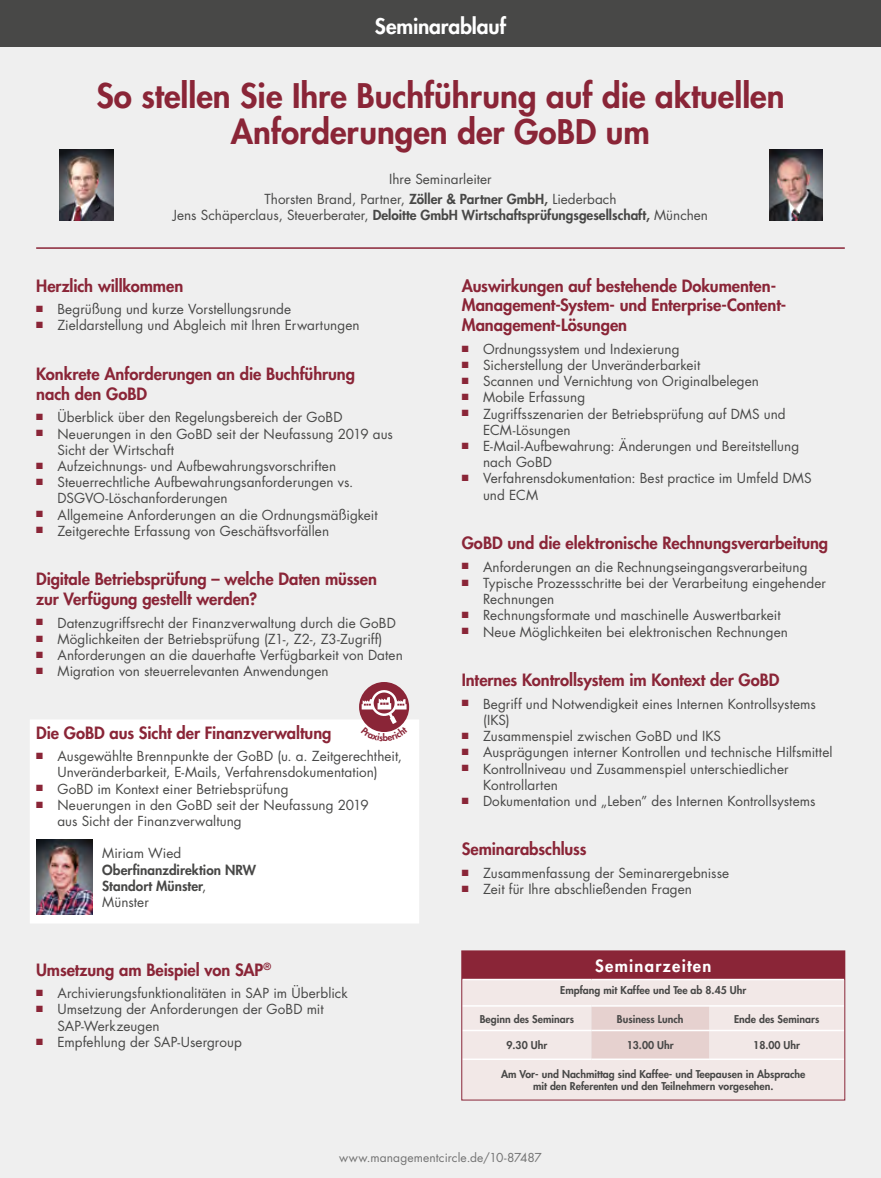
<style>
.page{position:relative;width:881px;height:1178px;background:#fff}
.page>*{position:absolute;margin:0;border:0;box-sizing:border-box;transform-origin:0 0}
.t1{font:800 33px/36px "Futura Std";color:#8a2537;text-align:center}
.t2{font:800 21px "Futura Std";letter-spacing:-.005em;color:#fff}
.t3{font:800 16.5px/19.8px "Futura Std";letter-spacing:-.005em;color:#8a2537}
.t4{font:800 16.5px "Futura Std";letter-spacing:.075em;color:#fff}
.t5{font:13.5px/16.2px "Futura Std";letter-spacing:.005em;color:#484847}
.t6{font:800 13.5px/16.2px "Futura Std";color:#484847}
.t7{font:12px "Futura Std";letter-spacing:.01em;color:#737373}
.t8{font:800 10.5px/12px "Futura Std";color:#484847;text-align:center}
.s1{font-weight:800}
.s2{font-weight:400}
</style>
<div class="page">
<div style="left:0;top:0;width:880px;height:1178px;background:#efefef"></div>
<div style="left:0;top:0;width:880px;height:47px;background:#484847"></div>
<hr style="left:36px;top:247px;width:808px;height:2px;background:#8a2537">
<div style="left:30px;top:719px;width:389px;height:204px;background:#fff"></div>
<img style="left:36px;top:839px;width:56px;height:76px">
<div style="left:462px;top:951px;width:382px;height:28px;background:#8a2537"></div>
<svg style="left:463px;top:1006px;width:379px;height:52px"></svg>
<div style="left:591px;top:1006px;width:117px;height:52px;background:#e6d1cf"></div>
<hr style="left:462px;top:1005px;width:129px;height:1px;background:#fff">
<hr style="left:591px;top:1005px;width:117px;height:1px;background:#fff">
<hr style="left:708px;top:1005px;width:136px;height:1px;background:#fff">
<hr style="left:462px;top:1030px;width:129px;height:1px;background:#fff">
<hr style="left:591px;top:1030px;width:117px;height:1px;background:#fff">
<hr style="left:708px;top:1030px;width:136px;height:1px;background:#fff">
<hr style="left:462px;top:1058px;width:129px;height:2px;background:#fff">
<hr style="left:591px;top:1058px;width:117px;height:2px;background:#fff">
<hr style="left:708px;top:1058px;width:136px;height:2px;background:#fff">
<hr style="left:462px;top:979px;width:129px;height:1px;background:#fff">
<hr style="left:591px;top:979px;width:117px;height:1px;background:#fff">
<hr style="left:708px;top:979px;width:136px;height:1px;background:#fff">
<div style="left:461px;top:950px;width:383px;height:150px;border:1px solid #8a2537"></div>
<img style="left:59px;top:150px;width:54px;height:70px">
<img style="left:769px;top:150px;width:53px;height:70px">
<div style="left:359px;top:682px;width:50px;height:50px;background:#8a2537;border-radius:50%"></div>
<svg style="left:360px;top:688px;width:48px;height:44px"></svg>
<h2 class="t2" style="left:375px;top:13px;width:133px">Seminarablauf</h2>
<h1 class="t1" style="left:96px;top:78px;width:689px">So stellen Sie Ihre Buchführung auf die aktuellen<br>Anforderungen der GoBD um</h1>
<p class="t5" style="left:264px;top:169px;width:353px;line-height:20.4px;text-align:center">Ihre Seminarleiter<br>Thorsten Brand, Partner, <span class="s1">Zöller &amp; Partner GmbH,</span> Liederbach</p>
<p class="t6" style="left:173px;top:207px;width:536px"><span class="s2">Jens Schäperclaus, Steuerberater,</span> Deloitte GmbH Wirtschaftsprüfungsgesellschaft, <span class="s2">München</span></p>
<p class="t3" style="left:36px;top:276px;width:149px">Herzlich willkommen</p>
<p class="t5" style="left:36px;top:301px;width:256px"><sup>■</sup> Begrüßung und kurze Vorstellungsrunde</p>
<p class="t5" style="left:36px;top:317px;width:325px"><sup>■</sup> Zieldarstellung und Abgleich mit Ihren Erwartungen</p>
<p class="t3" style="left:36px;top:364px;width:320px">Konkrete Anforderungen an die Buchführung nach den GoBD</p>
<p class="t5" style="left:36px;top:409px;width:308px"><sup>■</sup> Überblick über den Regelungsbereich der GoBD</p>
<p class="t5" style="left:57px;top:426px;width:337px;text-indent:-21px"><sup>■</sup> Neuerungen in den GoBD seit der Neufassung 2019 aus<br>Sicht der Wirtschaft</p>
<p class="t5" style="left:36px;top:458px;width:301px"><sup>■</sup> Aufzeichnungs- und Aufbewahrungsvorschriften</p>
<p class="t5" style="left:57px;top:474px;width:297px;text-indent:-21px"><sup>■</sup> Steuerrechtliche Aufbewahrungsanforderungen vs.<br>DSGVO-Löschanforderungen</p>
<p class="t5" style="left:36px;top:507px;width:343px"><sup>■</sup> Allgemeine Anforderungen an die Ordnungsmäßigkeit</p>
<p class="t5" style="left:36px;top:523px;width:294px"><sup>■</sup> Zeitgerechte Erfassung von Geschäftsvorfällen</p>
<p class="t3" style="left:36px;top:569px;width:342px">Digitale Betriebsprüfung – welche Daten müssen zur Verfügung gestellt werden?</p>
<p class="t5" style="left:36px;top:615px;width:361px"><sup>■</sup> Datenzugriffsrecht der Finanzverwaltung durch die GoBD</p>
<p class="t5" style="left:36px;top:631px;width:347px"><sup>■</sup> Möglichkeiten der Betriebsprüfung (Z1-, Z2-, Z3-Zugriff)</p>
<p class="t5" style="left:36px;top:647px;width:368px"><sup>■</sup> Anforderungen an die dauerhafte Verfügbarkeit von Daten</p>
<p class="t5" style="left:36px;top:663px;width:294px"><sup>■</sup> Migration von steuerrelevanten Anwendungen</p>
<p class="t3" style="left:36px;top:723px;width:297px">Die GoBD aus Sicht der Finanzverwaltung</p>
<p class="t5" style="left:36px;top:748px;width:367px;text-align:center"><sup>■</sup> Ausgewählte Brennpunkte der GoBD (u. a. Zeitgerechtheit,<br>Unveränderbarkeit, E-Mails, Verfahrensdokumentation)</p>
<p class="t5" style="left:36px;top:781px;width:254px"><sup>■</sup> GoBD im Kontext einer Betriebsprüfung</p>
<p class="t5" style="left:57px;top:797px;width:312px;text-indent:-21px"><sup>■</sup> Neuerungen in den GoBD seit der Neufassung 2019 aus Sicht der Finanzverwaltung</p>
<p class="t5" style="left:102px;top:845px;width:81px">Miriam Wied</p>
<p class="t6" style="left:102px;top:861px;width:155px">Oberfinanzdirektion NRW<br>Standort Münster<span class="s2">,<br>Münster</span></p>
<p class="t3" style="left:36px;top:960px;width:236px">Umsetzung am Beispiel von SAP<sup>®</sup></p>
<p class="t5" style="left:36px;top:985px;width:313px"><sup>■</sup> Archivierungsfunktionalitäten in SAP im Überblick</p>
<p class="t5" style="left:57px;top:1001px;width:267px;text-indent:-21px"><sup>■</sup> Umsetzung der Anforderungen der GoBD mit<br>SAP-Werkzeugen</p>
<p class="t5" style="left:36px;top:1034px;width:207px"><sup>■</sup> Empfehlung der SAP-Usergroup</p>
<p class="t3" style="left:461px;top:276px;width:326px">Auswirkungen auf bestehende Dokumenten-<br>Management-System- und Enterprise-Content-<br>Management-Lösungen</p>
<p class="t5" style="left:461px;top:341px;width:219px"><sup>■</sup> Ordnungssystem und Indexierung</p>
<p class="t5" style="left:461px;top:357px;width:240px"><sup>■</sup> Sicherstellung der Unveränderbarkeit</p>
<p class="t5" style="left:461px;top:373px;width:299px"><sup>■</sup> Scannen und Vernichtung von Originalbelegen</p>
<p class="t5" style="left:461px;top:389px;width:125px"><sup>■</sup> Mobile Erfassung</p>
<p class="t5" style="left:483px;top:406px;width:304px;text-indent:-21px"><sup>■</sup> Zugriffsszenarien der Betriebsprüfung auf DMS und<br>ECM-Lösungen</p>
<p class="t5" style="left:483px;top:438px;width:317px;text-indent:-21px"><sup>■</sup> E-Mail-Aufbewahrung: Änderungen und Bereitstellung nach GoBD</p>
<p class="t5" style="left:483px;top:470px;width:330px;text-indent:-21px"><sup>■</sup> Verfahrensdokumentation: Best practice im Umfeld DMS und ECM</p>
<p class="t3" style="left:461px;top:533px;width:368px">GoBD und die elektronische Rechnungsverarbeitung</p>
<p class="t5" style="left:461px;top:559px;width:347px"><sup>■</sup> Anforderungen an die Rechnungseingangsverarbeitung</p>
<p class="t5" style="left:483px;top:575px;width:344px;text-indent:-21px"><sup>■</sup> Typische Prozessschritte bei der Verarbeitung eingehender<br>Rechnungen</p>
<p class="t5" style="left:461px;top:607px;width:320px"><sup>■</sup> Rechnungsformate und maschinelle Auswertbarkeit</p>
<p class="t5" style="left:461px;top:624px;width:327px"><sup>■</sup> Neue Möglichkeiten bei elektronischen Rechnungen</p>
<p class="t3" style="left:461px;top:670px;width:319px">Internes Kontrollsystem im Kontext der GoBD</p>
<p class="t5" style="left:483px;top:696px;width:334px;text-indent:-21px"><sup>■</sup> Begriff und Notwendigkeit eines Internen Kontrollsystems (IKS)</p>
<p class="t5" style="left:461px;top:728px;width:261px"><sup>■</sup> Zusammenspiel zwischen GoBD und IKS</p>
<p class="t5" style="left:461px;top:744px;width:372px"><sup>■</sup> Ausprägungen interner Kontrollen und technische Hilfsmittel</p>
<p class="t5" style="left:483px;top:760px;width:307px;text-indent:-21px"><sup>■</sup> Kontrollniveau und Zusammenspiel unterschiedlicher<br>Kontrollarten</p>
<p class="t5" style="left:461px;top:793px;width:355px"><sup>■</sup> Dokumentation und „Leben” des Internen Kontrollsystems</p>
<p class="t3" style="left:461px;top:839px;width:126px">Seminarabschluss</p>
<p class="t5" style="left:461px;top:865px;width:269px"><sup>■</sup> Zusammenfassung der Seminarergebnisse</p>
<p class="t5" style="left:461px;top:881px;width:232px"><sup>■</sup> Zeit für Ihre abschließenden Fragen</p>
<p class="t4" style="left:595px;top:956px;width:117px">Seminarzeiten</p>
<p class="t8" style="left:560px;top:984px;width:187px">Empfang mit Kaffee und Tee ab 8.45 Uhr</p>
<p class="t8" style="left:479px;top:1012px;width:96px">Beginn des Seminars</p>
<p class="t8" style="left:616px;top:1012px;width:68px">Business Lunch</p>
<p class="t8" style="left:733px;top:1012px;width:87px">Ende des Seminars</p>
<p class="t8" style="left:506px;top:1039px;width:42px">9.30 Uhr</p>
<p class="t8" style="left:626px;top:1039px;width:48px">13.00 Uhr</p>
<p class="t8" style="left:753px;top:1039px;width:48px">18.00 Uhr</p>
<p class="t8" style="left:501px;top:1068px;width:306px">Am Vor- und Nachmittag sind Kaffee- und Teepausen in Absprache mit den Referenten und den Teilnehmern vorgesehen.</p>
<p class="t7" style="left:339px;top:1149px;width:204px">www.managementcircle.de/10-87487</p>
</div>
